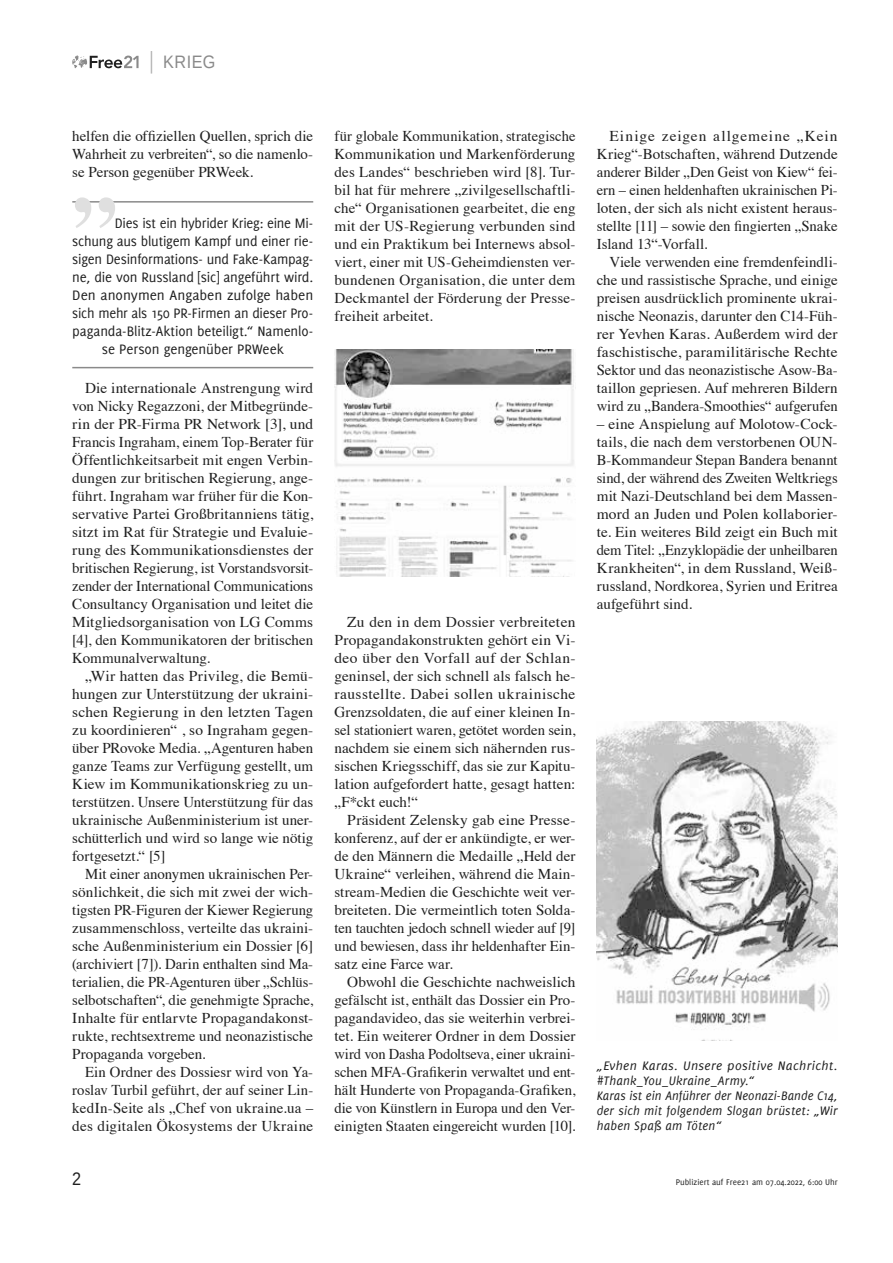
<style>
.page{position:relative;width:893px;height:1263px;background:#fff}
.page>*{position:absolute;margin:0;border:0;box-sizing:border-box;transform-origin:0 0}
.t1{font:700 91.5px "Times";color:#dfdfdf}
.t2{font:18px "Liberation Sans";letter-spacing:.03em;color:#8a8a8a;scale:.9 1}
.t3{font:18px "Liberation Sans";color:#1f1f1f;scale:.9 1}
.t4{font:15px/18px "Times";color:#1f1f1f;text-align:justify}
.t5{font:15px "Delicious";letter-spacing:-.01em;color:#1f1f1f}
.t6{font:italic 13.5px/15px "Delicious";letter-spacing:.015em;color:#1f1f1f}
.t7{font:9px "Delicious";color:#1f1f1f}
</style>
<div class="page">
<svg style="left:72px;top:55px;width:67px;height:13px"></svg>
<svg style="left:151px;top:51px;width:1px;height:23px"></svg>
<hr style="left:72px;top:201px;width:241px;height:2px;background:#8a8a8a">
<hr style="left:72px;top:367px;width:241px;height:1px;background:#8a8a8a">
<img style="left:597px;top:721px;width:241px;height:319px">
<img style="left:334px;top:349px;width:240px;height:228px">
<p class="t2" style="left:163px;top:51px;width:60px">Krieg</p>
<p class="t4" style="left:72px;top:126px;width:242px">helfen die offiziellen Quellen, sprich die Wahrheit zu verbreiten“, so die namenlo&shy;se Person gegenüber PRWeek.</p>
<h1 class="t1" style="left:72px;top:93px;width:46px">„</h1>
<p class="t5" style="left:115px;top:215px;width:200px">Dies ist ein hybrider Krieg: eine Mi-</p>
<p class="t5" style="left:72px;top:233px;width:242px">schung aus blutigem Kampf und einer rie-</p>
<p class="t5" style="left:72px;top:251px;width:242px">sigen Desinformations- und Fake-Kampag-</p>
<p class="t5" style="left:72px;top:269px;width:242px">ne, die von Russland [sic] angeführt wird.</p>
<p class="t5" style="left:72px;top:287px;width:242px">Den anonymen Angaben zufolge haben</p>
<p class="t5" style="left:72px;top:305px;width:242px">sich mehr als 150 PR-Firmen an dieser Pro-</p>
<p class="t5" style="left:72px;top:323px;width:242px">paganda-Blitz-Aktion beteiligt.“ Namenlo-</p>
<p class="t5" style="left:102px;top:341px;width:183px">se Person gengenüber PRWeek</p>
<p class="t4" style="left:72px;top:378px;width:242px;text-indent:13px">Die internationale Anstrengung wird von Nicky Regazzoni, der Mitbegründe&shy;rin der PR-Firma PR Network [3], und Francis Ingraham, einem Top-Berater für Öffentlichkeitsarbeit mit engen Verbin&shy;dungen zur britischen Regierung, ange&shy;führt. Ingraham war früher für die Kon&shy;servative Partei Großbritanniens tätig, sitzt im Rat für Strategie und Evaluie&shy;rung des Kommunikationsdienstes der britischen Regierung, ist Vorstandsvorsit&shy;zender der International Communications Consultancy Organisation und leitet die Mitgliedsorganisation von LG Comms [4], den Kommunikatoren der britischen Kommunalverwaltung.</p>
<p class="t4" style="left:72px;top:666px;width:242px;text-indent:13px">„Wir hatten das Privileg, die Bemü&shy;hungen zur Unterstützung der ukraini&shy;schen Regierung in den letzten Tagen zu koordinieren“ , so Ingraham gegen&shy;über PRovoke Media. „Agenturen haben ganze Teams zur Verfügung gestellt, um Kiew im Kommunikationskrieg zu un&shy;terstützen. Unsere Unterstützung für das ukrainische Außenministerium ist uner&shy;schütterlich und wird so lange wie nötig fortgesetzt.“ [5]</p>
<p class="t4" style="left:72px;top:864px;width:242px;text-indent:13px">Mit einer anonymen ukrainischen Per&shy;sönlichkeit, die sich mit zwei der wich&shy;tigsten PR-Figuren der Kiewer Regierung zusammenschloss, verteilte das ukraini&shy;sche Außenministerium ein Dossier [6] (archiviert [7]). Darin enthalten sind Ma&shy;terialien, die PR-Agenturen über „Schlüs&shy;selbotschaften“, die genehmigte Sprache, Inhalte für entlarvte Propagandakonst&shy;rukte, rechtsextreme und neonazistische Propaganda vorgeben.</p>
<p class="t4" style="left:72px;top:1062px;width:242px;text-indent:13px">Ein Ordner des Dossiesr wird von Ya&shy;roslav Turbil geführt, der auf seiner Lin&shy;kedIn-Seite als „Chef von ukraine.ua – des digitalen Ökosystems der Ukraine</p>
<p class="t4" style="left:334px;top:126px;width:242px">für globale Kommunikation, strategische Kommunikation und Markenförderung des Landes“ beschrieben wird [8]. Tur&shy;bil hat für mehrere „zivilgesellschaftli&shy;che“ Organisationen gearbeitet, die eng mit der US-Regierung verbunden sind und ein Praktikum bei Internews absol&shy;viert, einer mit US-Geheimdiensten ver&shy;bundenen Organisation, die unter dem Deckmantel der Förderung der Presse&shy;freiheit arbeitet.</p>
<p class="t4" style="left:334px;top:612px;width:242px;text-indent:13px">Zu den in dem Dossier verbreiteten Propagandakonstrukten gehört ein Vi&shy;deo über den Vorfall auf der Schlan&shy;geninsel, der sich schnell als falsch he&shy;rausstellte. Dabei sollen ukrainische Grenzsoldaten, die auf einer kleinen In&shy;sel stationiert waren, getötet worden sein, nachdem sie einem sich nähernden rus&shy;sischen Kriegsschiff, das sie zur Kapitu&shy;lation aufgefordert hatte, gesagt hatten: „F*ckt euch!“</p>
<p class="t4" style="left:334px;top:810px;width:242px;text-indent:13px">Präsident Zelensky gab eine Presse&shy;konferenz, auf der er ankündigte, er wer&shy;de den Männern die Medaille „Held der Ukraine“ verleihen, während die Main&shy;stream-Medien die Geschichte weit ver&shy;breiteten. Die vermeintlich toten Solda&shy;ten tauchten jedoch schnell wieder auf [9] und bewiesen, dass ihr heldenhafter Ein&shy;satz eine Farce war.</p>
<p class="t4" style="left:334px;top:972px;width:242px;text-indent:13px">Obwohl die Geschichte nachweislich gefälscht ist, enthält das Dossier ein Pro&shy;pagandavideo, das sie weiterhin verbrei&shy;tet. Ein weiterer Ordner in dem Dossier wird von Dasha Podoltseva, einer ukraini&shy;schen MFA-Grafikerin verwaltet und ent&shy;hält Hunderte von Propaganda-Grafiken, die von Künstlern in Europa und den Ver&shy;einigten Staaten eingereicht wurden [10].</p>
<p class="t4" style="left:597px;top:126px;width:242px;text-indent:13px">Einige zeigen allgemeine „Kein Krieg“-Botschaften, während Dutzende anderer Bilder „Den Geist von Kiew“ fei&shy;ern – einen heldenhaften ukrainischen Pi&shy;loten, der sich als nicht existent heraus&shy;stellte [11] – sowie den fingierten „Snake Island 13“-Vorfall.</p>
<p class="t4" style="left:597px;top:252px;width:242px;text-indent:13px">Viele verwenden eine fremdenfeindli&shy;che und rassistische Sprache, und einige preisen ausdrücklich prominente ukrai&shy;nische Neonazis, darunter den C14-Füh&shy;rer Yevhen Karas. Außerdem wird der faschistische, paramilitärische Rechte Sektor und das neonazistische Asow-Ba&shy;taillon gepriesen. Auf mehreren Bildern wird zu „Bandera-Smoothies“ aufgerufen</p>
<p class="t4" style="left:597px;top:414px;width:242px">– eine Anspielung auf Molotow-Cock&shy;tails, die nach dem verstorbenen OUN-B-Kommandeur Stepan Bandera benannt sind, der während des Zweiten Weltkriegs mit Nazi-Deutschland bei dem Massen&shy;mord an Juden und Polen kollaborier&shy;te. Ein weiteres Bild zeigt ein Buch mit dem Titel: „Enzyklopädie der unheilbaren Krankheiten“, in dem Russland, Weiß&shy;russland, Nordkorea, Syrien und Eritrea aufgeführt sind.</p>
<p class="t6" style="left:597px;top:1058px;width:242px">„Evhen Karas. Unsere positive Nachricht. #Thank_You_Ukraine_Army.“<br>Karas ist ein Anführer der Neonazi-Bande C14, der sich mit folgendem Slogan brüstet: „Wir haben Spaß am Töten“</p>
<p class="t3" style="left:72px;top:1168px;width:12px">2</p>
<p class="t7" style="left:676px;top:1177px;width:163px">Publiziert auf Free21 am 07.04.2022, 6:00 Uhr</p>
</div>
